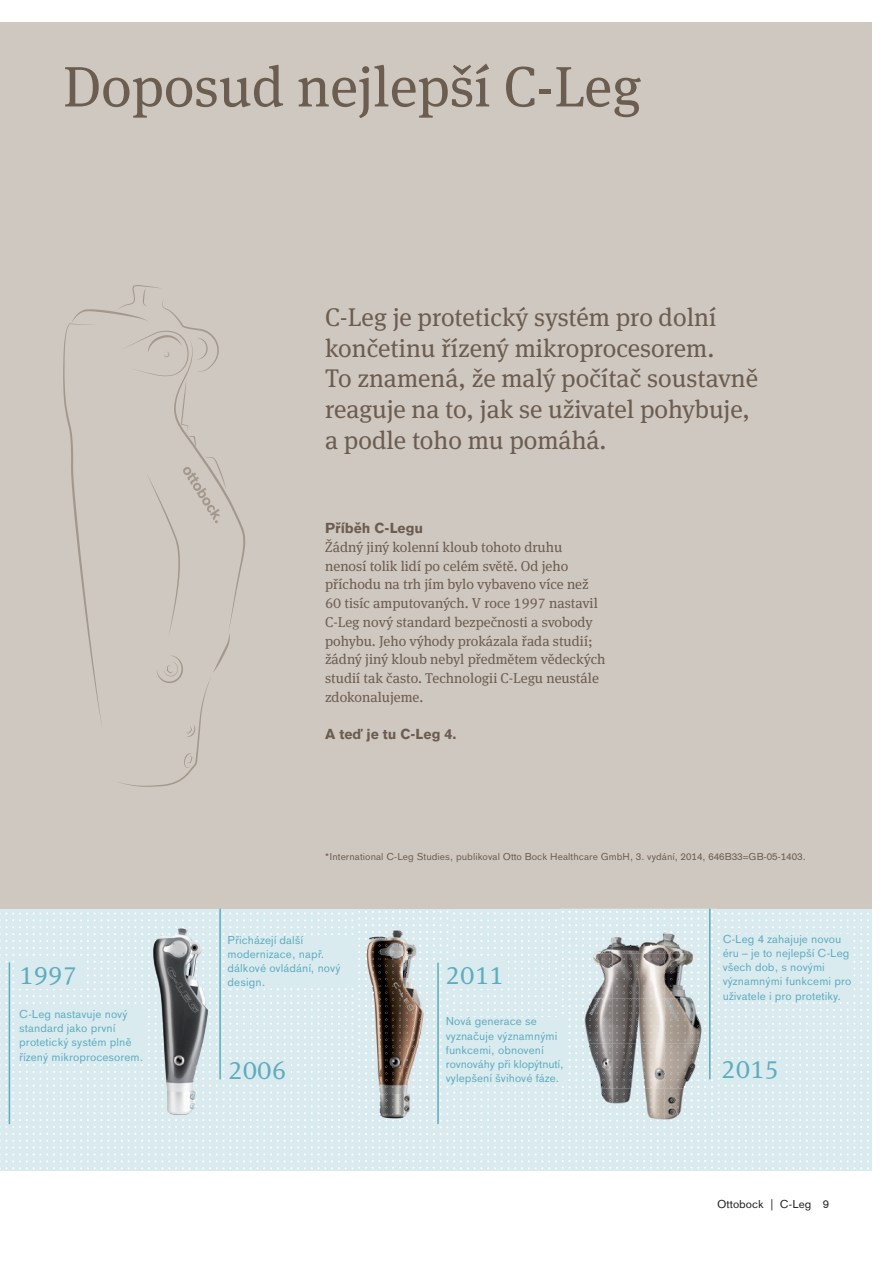
<style>
.page{position:relative;width:893px;height:1263px;background:#fff}
.page>*{position:absolute;margin:0;border:0;box-sizing:border-box;transform-origin:0 0}
.t1{font:57px "OBO Serif";color:#6c5d51}
.t2{font:25.5px/30.8px "OBO Serif";color:#6c5d51}
.t3{font:25.5px "OBO Serif";color:#5facbd}
.t4{font:14.25px/18.8px "OBO Serif";color:#6c5d51}
.t5{font:700 14.25px "OBO Sans";color:#6c5d51}
.t6{font:11.25px/14.2px "OBO Sans";letter-spacing:.005em;color:#5facbd}
.t7{font:11.25px "OBO Sans";letter-spacing:.005em;color:#231f20}
.t8{font:9.75px "OBO Sans";letter-spacing:.005em;color:#6c5d51}
</style>
<div class="page">
<div style="left:0;top:57px;width:872px;height:868px;background:#cfc8c0"></div>
<svg style="left:0;top:909px;width:503px;height:261px;background:#dcecf0"></svg>
<svg style="left:507px;top:909px;width:362px;height:261px;background:#dcecf0"></svg>
<div style="left:0;top:22px;width:872px;height:262px;background:#cfc8c0"></div>
<img style="left:360px;top:910px;width:86px;height:230px">
<img style="left:365px;top:911px;width:2px;height:163px">
<img style="left:372px;top:911px;width:2px;height:163px">
<img style="left:379px;top:911px;width:2px;height:163px">
<img style="left:385px;top:911px;width:2px;height:163px">
<img style="left:392px;top:911px;width:2px;height:163px">
<img style="left:399px;top:911px;width:2px;height:163px">
<img style="left:406px;top:911px;width:2px;height:163px">
<img style="left:412px;top:911px;width:2px;height:163px">
<img style="left:419px;top:911px;width:2px;height:163px">
<img style="left:426px;top:911px;width:2px;height:163px">
<img style="left:433px;top:911px;width:2px;height:163px">
<img style="left:440px;top:911px;width:2px;height:163px">
<img style="left:151px;top:928px;width:57px;height:188px">
<img style="left:560px;top:908px;width:157px;height:225px">
<img style="left:562px;top:911px;width:2px;height:106px">
<img style="left:568px;top:911px;width:2px;height:163px">
<img style="left:575px;top:911px;width:2px;height:163px">
<img style="left:582px;top:911px;width:2px;height:163px">
<img style="left:589px;top:911px;width:2px;height:163px">
<img style="left:596px;top:911px;width:2px;height:163px">
<img style="left:602px;top:911px;width:2px;height:163px">
<img style="left:609px;top:911px;width:2px;height:163px">
<img style="left:616px;top:911px;width:2px;height:163px">
<img style="left:623px;top:911px;width:2px;height:163px">
<img style="left:630px;top:911px;width:2px;height:163px">
<img style="left:636px;top:911px;width:2px;height:163px">
<img style="left:643px;top:911px;width:2px;height:163px">
<img style="left:650px;top:911px;width:2px;height:163px">
<img style="left:657px;top:911px;width:2px;height:163px">
<img style="left:663px;top:911px;width:2px;height:163px">
<img style="left:670px;top:911px;width:2px;height:163px">
<img style="left:677px;top:911px;width:2px;height:163px">
<img style="left:684px;top:911px;width:2px;height:163px">
<img style="left:691px;top:911px;width:2px;height:163px">
<img style="left:697px;top:911px;width:2px;height:163px">
<img style="left:704px;top:911px;width:2px;height:163px">
<img style="left:711px;top:911px;width:2px;height:163px">
<div style="left:19px;top:961px;width:66px;height:28px;background:#daebf0"></div>
<div style="left:446px;top:961px;width:62px;height:28px;background:#daebf0"></div>
<div style="left:228px;top:1059px;width:62px;height:22px;background:#daebf0"></div>
<div style="left:721px;top:1059px;width:62px;height:22px;background:#daebf0"></div>
<div style="left:19px;top:1009px;width:125px;height:52px;background:#daebf0"></div>
<div style="left:446px;top:1017px;width:119px;height:65px;background:#daebf0"></div>
<div style="left:228px;top:935px;width:127px;height:51px;background:#daebf0"></div>
<div style="left:723px;top:934px;width:130px;height:65px;background:#daebf0"></div>
<hr style="left:9px;top:962px;width:1px;height:162px;background:#5facbd">
<hr style="left:437px;top:963px;width:2px;height:161px;background:#5facbd">
<hr style="left:219px;top:909px;width:2px;height:170px;background:#5facbd">
<hr style="left:709px;top:909px;width:2px;height:170px;background:#5facbd">
<svg style="left:63px;top:285px;width:182px;height:502px"></svg>
<h1 class="t1" style="left:63px;top:53px;width:580px">Doposud nejlepší C-Leg</h1>
<h2 class="t2" style="left:325px;top:302px;width:434px">C-Leg je protetický systém pro dolní končetinu řízený mikroprocesorem.<br>To znamená, že malý počítač soustavně reaguje na to, jak se uživatel pohybuje, a podle toho mu pomáhá.</h2>
<p class="t5" style="left:325px;top:520px;width:100px">Příběh C-Legu</p>
<p class="t4" style="left:325px;top:538px;width:282px">Žádný jiný kolenní kloub tohoto druhu nenosí tolik lidí po celém světě. Od jeho příchodu na trh jím bylo vybaveno více než 60 tisíc amputovaných. V roce 1997 nastavil C-Leg nový standard bezpečnosti a svobody pohybu. Jeho výhody prokázala řada studií; žádný jiný kloub nebyl předmětem vědeckých studií tak často. Technologii C-Legu neustále zdokonalujeme.</p>
<p class="t5" style="left:325px;top:726px;width:133px">A teď je tu C-Leg 4.</p>
<p class="t8" style="left:325px;top:851px;width:482px">* International C-Leg Studies, publikoval Otto Bock Healthcare GmbH, 3. vydání, 2014, 646B33=GB-05-1403.</p>
<p class="t6" style="left:228px;top:932px;width:114px">Přicházejí další modernizace, např. dálkové ovládání, nový design.</p>
<p class="t6" style="left:723px;top:931px;width:130px">C-Leg 4 zahajuje novou éru – je to nejlepší C-Leg všech dob, s novými významnými funkcemi pro uživatele i pro protetiky.</p>
<h2 class="t3" style="left:19px;top:960px;width:60px">1997</h2>
<h2 class="t3" style="left:446px;top:960px;width:60px">2011</h2>
<p class="t6" style="left:19px;top:1007px;width:126px">C-Leg nastavuje nový standard jako první protetický systém plně řízený mikroprocesorem.</p>
<p class="t6" style="left:446px;top:1014px;width:119px">Nová generace se vyznačuje významnými funkcemi, obnovení rovnováhy při klopýtnutí, vylepšení švihové fáze.</p>
<h2 class="t3" style="left:228px;top:1055px;width:60px">2006</h2>
<h2 class="t3" style="left:721px;top:1054px;width:60px">2015</h2>
<p class="t7" style="left:717px;top:1197px;width:114px">Ottobock | C-Leg 9</p>
</div>
